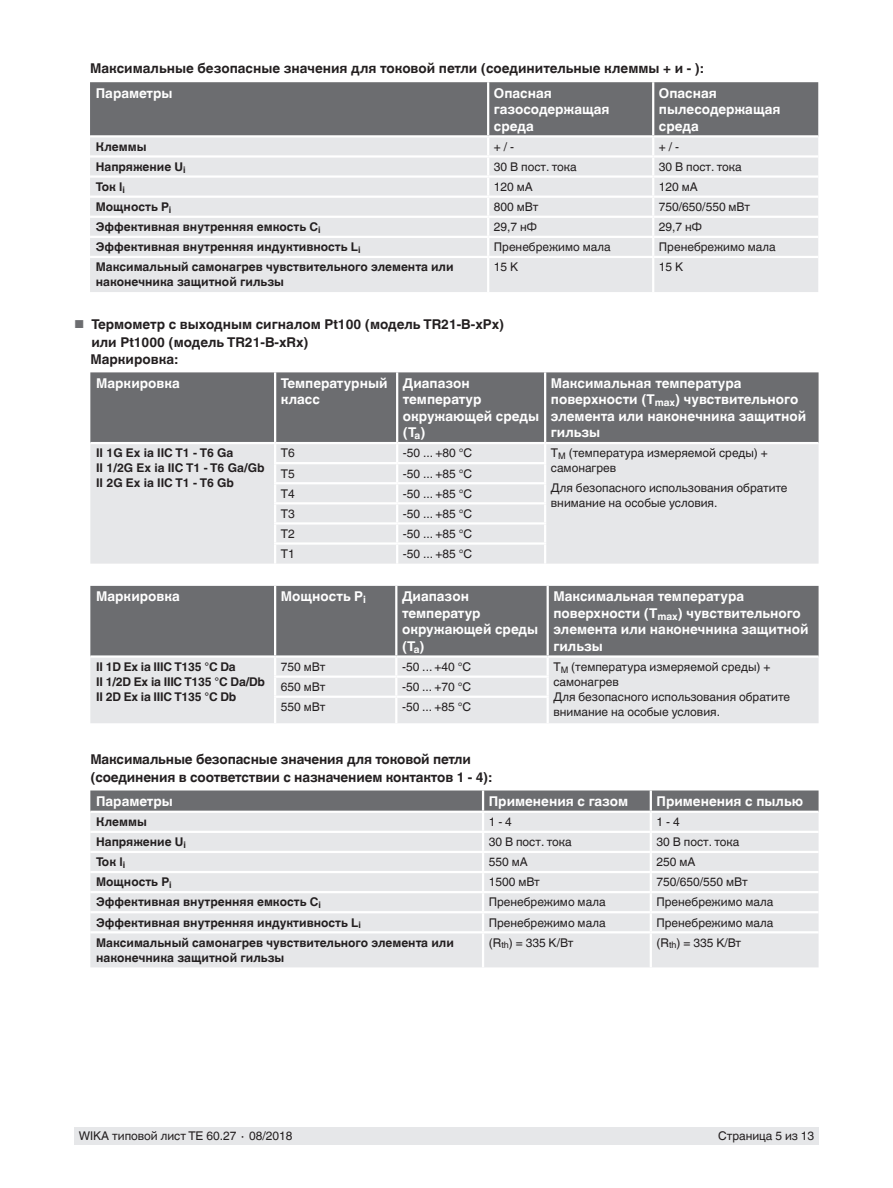
<style>
.page{position:relative;width:893px;height:1188px;background:#fff}
.page>*{position:absolute;margin:0;border:0;box-sizing:border-box;transform-origin:0 0}
.t1{font:700 13.5px/16.5px "Helvetica World";color:#fff}
.t2{font:700 13.5px/18px "Helvetica World";color:#231f20}
.t3{font:12px/15px "Helvetica World";color:#231f20}
.t4{font:700 12px/15px "Helvetica World";color:#231f20}
.t5{font:700 12px/15px "Helvetica World";letter-spacing:-.02em;color:#231f20}
.s1{font-weight:400;font-size:11.55px;color:#6c6d70}
</style>
<div class="page">
<div style="left:74px;top:1128px;width:745px;height:17px;background:#e6e7e9"></div>
<div style="left:90px;top:372px;width:729px;height:70px;background:#6c6d70"></div>
<div style="left:90px;top:444px;width:729px;height:120px;background:#e6e7e9"></div>
<hr style="left:274px;top:372px;width:2px;height:70px;background:#fff">
<hr style="left:396px;top:372px;width:2px;height:70px;background:#fff">
<hr style="left:544px;top:372px;width:2px;height:70px;background:#fff">
<svg style="left:274px;top:444px;width:272px;height:120px"></svg>
<div style="left:90px;top:586px;width:729px;height:69px;background:#6c6d70"></div>
<div style="left:90px;top:658px;width:729px;height:65px;background:#e6e7e9"></div>
<hr style="left:274px;top:586px;width:2px;height:69px;background:#fff">
<hr style="left:395px;top:586px;width:2px;height:69px;background:#fff">
<hr style="left:547px;top:586px;width:2px;height:69px;background:#fff">
<svg style="left:274px;top:658px;width:275px;height:65px;background:#e7e8ea"></svg>
<hr style="left:274px;top:696px;width:122px;height:2px;background:#fff">
<hr style="left:274px;top:698px;width:2px;height:25px;background:#fff">
<hr style="left:396px;top:696px;width:153px;height:2px;background:#fff">
<hr style="left:395px;top:698px;width:2px;height:25px;background:#fff">
<hr style="left:547px;top:698px;width:2px;height:25px;background:#fff">
<svg style="left:90px;top:791px;width:729px;height:176px;background:#dadbdd"></svg>
<hr style="left:90px;top:931px;width:393px;height:2px;background:#fff">
<hr style="left:483px;top:931px;width:168px;height:2px;background:#fff">
<hr style="left:482px;top:933px;width:2px;height:34px;background:#fff">
<hr style="left:651px;top:931px;width:168px;height:2px;background:#fff">
<hr style="left:650px;top:933px;width:2px;height:34px;background:#fff">
<svg style="left:90px;top:82px;width:728px;height:210px;background:#c8c9cb"></svg>
<hr style="left:90px;top:256px;width:398px;height:2px;background:#fff">
<hr style="left:488px;top:256px;width:165px;height:2px;background:#fff">
<hr style="left:487px;top:258px;width:2px;height:34px;background:#fff">
<hr style="left:653px;top:256px;width:165px;height:2px;background:#fff">
<hr style="left:652px;top:258px;width:2px;height:34px;background:#fff">
<p class="t2" style="left:90px;top:60px;width:615px">Максимальные безопасные значения для токовой петли (соединительные клеммы + и - ):</p>
<p class="t1" style="left:96px;top:85px;width:78px">Параметры</p>
<p class="t1" style="left:494px;top:85px;width:117px">Опасная газосодержащая среда</p>
<p class="t1" style="left:659px;top:85px;width:123px">Опасная пылесодержащая среда</p>
<p class="t4" style="left:96px;top:139px;width:52px">Клеммы</p>
<p class="t3" style="left:494px;top:139px;width:22px">+ / -</p>
<p class="t3" style="left:659px;top:139px;width:22px">+ / -</p>
<p class="t4" style="left:96px;top:159px;width:91px">Напряжение U<sub>i</sub></p>
<p class="t3" style="left:494px;top:159px;width:84px">30 В пост. тока</p>
<p class="t3" style="left:659px;top:159px;width:84px">30 В пост. тока</p>
<p class="t4" style="left:96px;top:179px;width:31px">Ток l<sub>i</sub></p>
<p class="t3" style="left:494px;top:179px;width:40px">120 мА</p>
<p class="t3" style="left:659px;top:179px;width:40px">120 мА</p>
<p class="t4" style="left:96px;top:199px;width:77px">Мощность P<sub>i</sub></p>
<p class="t3" style="left:494px;top:199px;width:46px">800 мВт</p>
<p class="t3" style="left:659px;top:199px;width:93px">750/650/550 мВт</p>
<p class="t4" style="left:96px;top:219px;width:226px">Эффективная внутренняя емкость C<sub>i</sub></p>
<p class="t3" style="left:494px;top:219px;width:45px">29,7 нФ</p>
<p class="t3" style="left:659px;top:219px;width:45px">29,7 нФ</p>
<p class="t4" style="left:96px;top:240px;width:266px">Эффективная внутренняя индуктивность L<sub>i</sub></p>
<p class="t3" style="left:494px;top:240px;width:118px">Пренебрежимо мала</p>
<p class="t3" style="left:659px;top:240px;width:118px">Пренебрежимо мала</p>
<p class="t4" style="left:96px;top:260px;width:359px">Максимальный самонагрев чувствительного элемента или наконечника защитной гильзы</p>
<p class="t3" style="left:494px;top:260px;width:26px">15 K</p>
<p class="t3" style="left:659px;top:260px;width:26px">15 K</p>
<p class="t2" style="left:91px;top:315px;width:414px;text-indent:-17px"><span class="s1">■</span> Термометр с выходным сигналом Pt100 (модель TR21-B-xPx) или Pt1000 (модель TR21-B-xRx)</p>
<p class="t2" style="left:90px;top:350px;width:89px">Маркировка:</p>
<p class="t1" style="left:96px;top:375px;width:85px">Маркировка</p>
<p class="t1" style="left:281px;top:375px;width:108px">Температурный класс</p>
<p class="t1" style="left:403px;top:375px;width:138px">Диапазон температур окружающей среды (T<sub>a</sub>)</p>
<p class="t1" style="left:551px;top:375px;width:257px">Максимальная температура поверхности (T<sub>max</sub>) чувствительного элемента или наконечника защитной гильзы</p>
<p class="t4" style="left:96px;top:446px;width:170px">II 1G Ex ia IIC T1 - T6 Ga<br>II 1/2G Ex ia IIC T1 - T6 Ga/Gb<br>II 2G Ex ia IIC T1 - T6 Gb</p>
<p class="t3" style="left:281px;top:446px;width:15px">T6</p>
<p class="t3" style="left:403px;top:446px;width:71px">-50 ... +80 °C</p>
<p class="t3" style="left:551px;top:446px;width:219px">T<sub>M</sub> (температура измеряемой среды) + самонагрев</p>
<p class="t3" style="left:281px;top:466px;width:15px">T5</p>
<p class="t3" style="left:403px;top:466px;width:71px">-50 ... +85 °C</p>
<p class="t3" style="left:281px;top:486px;width:15px">T4</p>
<p class="t3" style="left:403px;top:486px;width:71px">-50 ... +85 °C</p>
<p class="t3" style="left:281px;top:506px;width:15px">T3</p>
<p class="t3" style="left:403px;top:506px;width:71px">-50 ... +85 °C</p>
<p class="t3" style="left:281px;top:526px;width:15px">T2</p>
<p class="t3" style="left:403px;top:526px;width:71px">-50 ... +85 °C</p>
<p class="t3" style="left:281px;top:546px;width:15px">T1</p>
<p class="t3" style="left:403px;top:546px;width:71px">-50 ... +85 °C</p>
<p class="t3" style="left:551px;top:480px;width:238px">Для безопасного использования обратите внимание на особые условия.</p>
<p class="t1" style="left:96px;top:588px;width:85px">Маркировка</p>
<p class="t1" style="left:281px;top:588px;width:87px">Мощность P<sub>i</sub></p>
<p class="t1" style="left:402px;top:588px;width:138px">Диапазон температур окружающей среды (T<sub>a</sub>)</p>
<p class="t1" style="left:553px;top:588px;width:257px">Максимальная температура поверхности (T<sub>max</sub>) чувствительного элемента или наконечника защитной гильзы</p>
<p class="t5" style="left:96px;top:659px;width:170px">II 1D Ex ia IIIC T135 °C Da<br>II 1/2D Ex ia IIIC T135 °C Da/Db<br>II 2D Ex ia IIIC T135 °C Db</p>
<p class="t3" style="left:281px;top:659px;width:46px">750 мВт</p>
<p class="t3" style="left:402px;top:659px;width:71px">-50 ... +40 °C</p>
<p class="t3" style="left:553px;top:659px;width:238px">T<sub>M</sub> (температура измеряемой среды) + самонагрев<br>Для безопасного использования обратите внимание на особые условия.</p>
<p class="t3" style="left:281px;top:679px;width:46px">650 мВт</p>
<p class="t3" style="left:402px;top:679px;width:71px">-50 ... +70 °C</p>
<p class="t3" style="left:281px;top:699px;width:46px">550 мВт</p>
<p class="t3" style="left:402px;top:699px;width:71px">-50 ... +85 °C</p>
<p class="t2" style="left:90px;top:750px;width:403px">Максимальные безопасные значения для токовой петли (соединения в соответствии с назначением контактов 1 - 4):</p>
<p class="t1" style="left:96px;top:793px;width:78px">Параметры</p>
<p class="t1" style="left:489px;top:793px;width:141px">Применения с газом</p>
<p class="t1" style="left:657px;top:793px;width:148px">Применения с пылью</p>
<p class="t4" style="left:96px;top:814px;width:52px">Клеммы</p>
<p class="t3" style="left:489px;top:814px;width:25px">1 - 4</p>
<p class="t3" style="left:656px;top:814px;width:25px">1 - 4</p>
<p class="t4" style="left:96px;top:835px;width:91px">Напряжение U<sub>i</sub></p>
<p class="t3" style="left:489px;top:835px;width:84px">30 В пост. тока</p>
<p class="t3" style="left:656px;top:835px;width:84px">30 В пост. тока</p>
<p class="t4" style="left:96px;top:855px;width:31px">Ток l<sub>i</sub></p>
<p class="t3" style="left:489px;top:855px;width:40px">550 мА</p>
<p class="t3" style="left:656px;top:855px;width:40px">250 мА</p>
<p class="t4" style="left:96px;top:875px;width:77px">Мощность P<sub>i</sub></p>
<p class="t3" style="left:489px;top:875px;width:53px">1500 мВт</p>
<p class="t3" style="left:656px;top:875px;width:93px">750/650/550 мВт</p>
<p class="t4" style="left:96px;top:895px;width:226px">Эффективная внутренняя емкость C<sub>i</sub></p>
<p class="t3" style="left:489px;top:895px;width:118px">Пренебрежимо мала</p>
<p class="t3" style="left:656px;top:895px;width:118px">Пренебрежимо мала</p>
<p class="t4" style="left:96px;top:915px;width:266px">Эффективная внутренняя индуктивность L<sub>i</sub></p>
<p class="t3" style="left:489px;top:915px;width:118px">Пренебрежимо мала</p>
<p class="t3" style="left:656px;top:915px;width:118px">Пренебрежимо мала</p>
<p class="t4" style="left:96px;top:935px;width:359px">Максимальный самонагрев чувствительного элемента или наконечника защитной гильзы</p>
<p class="t3" style="left:489px;top:935px;width:86px">(R<sub>th</sub>) = 335 K/Вт</p>
<p class="t3" style="left:657px;top:935px;width:86px">(R<sub>th</sub>) = 335 K/Вт</p>
<p class="t3" style="left:79px;top:1129px;width:215px">WIKA типовой лист TE 60.27 ∙ 08/2018</p>
<p class="t3" style="left:718px;top:1129px;width:98px">Страница 5 из 13</p>
</div>
